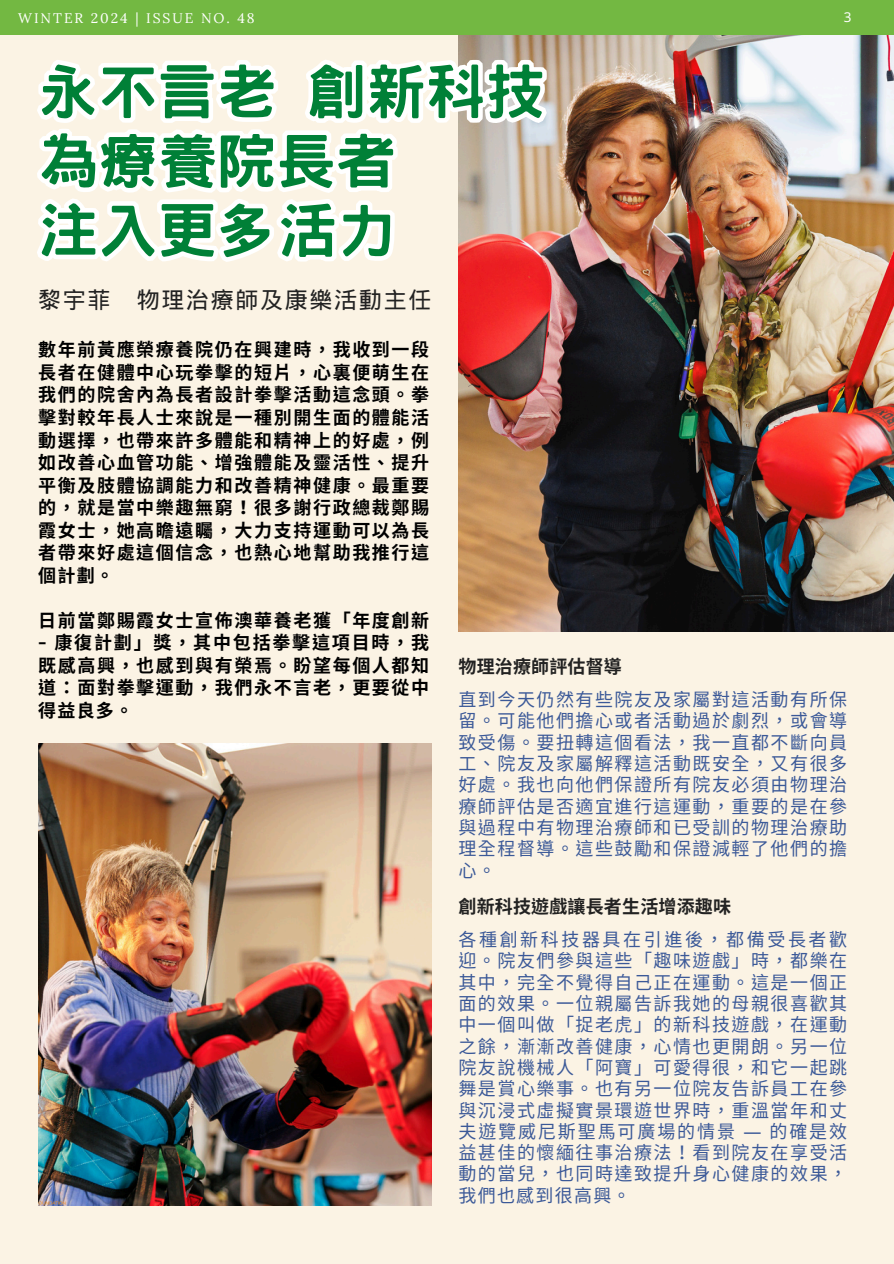
<style>
.page{position:relative;width:894px;height:1264px;background:#fff}
.page>*{position:absolute;margin:0;border:0;box-sizing:border-box;transform-origin:0 0}
.t1{font:800 59.55px/69.4px "Han Wang Hei";color:#008037}
.t2{font:23.1px "Wen Quan Yi Micro Hei";letter-spacing:.07em;color:#222}
.t3{font:18px/21.3px "Noto Sans CJ Ksc";letter-spacing:.085em;color:#3b5998}
.t4{font:700 18px/22.5px "Noto Sans CJ Ksc";letter-spacing:.09em;color:#000;text-align:justify}
.t5{font:700 18px "Noto Sans CJ Ksc";letter-spacing:.01em;color:#222}
.t6{font:13.95px "Lora";letter-spacing:.14em;color:#fff}
.t7{font:13.5px "Noto Sans";color:#fff}
.s1{font-family:"Lora"}
.s2{font-family:"Noto Sans"}
</style>
<div class="page">
<div style="left:0;top:0;width:893px;height:1263px;background:#fbf3e4"></div>
<img style="left:458px;top:34px;width:435px;height:598px">
<div style="left:0;top:0;width:893px;height:34px;background:#73b842"></div>
<img style="left:38px;top:744px;width:393px;height:461px">
<svg style="left:30px;top:34px;width:523px;height:96px"></svg>
<svg style="left:30px;top:122px;width:375px;height:140px"></svg>
<p class="t6" style="left:18px;top:9px;width:238px">WINTER 2024 | ISSUE NO. 48</p>
<p class="t7" style="left:843px;top:8px;width:9px">3</p>
<h1 class="t1" style="left:38px;top:57px;width:508px">永不言老創新科技為療養院長者<br>注入更多活力</h1>
<h2 class="t2" style="left:38px;top:287px;width:394px">黎宇菲 物理治療師及康樂活動主任</h2>
<h3 class="t4" style="left:38px;top:337px;width:392px">數年前黃應榮療養院仍在興建時， 我收到一段長者在健體中心玩拳擊的短片， 心裏便萌生在我們的院舍內為長者設計拳擊活動這念頭。 拳擊對較年長人士來說是一種別開生面的體能活動選擇， 也帶來許多體能和精神上的好處， 例如改善心血管功能、 增強體能及靈活性、 提升平衡及肢體協調能力和改善精神健康。 最重要的， 就是當中樂趣無窮！ 很多謝行政總裁鄭賜霞女士， 她高瞻遠矚， 大力支持運動可以為長者帶來好處這個信念， 也熱心地幫助我推行這個計劃。</h3>
<h3 class="t4" style="left:38px;top:607px;width:391px">日前當鄭賜霞女士宣佈澳華養老獲「年度創新</h3>
<h3 class="t4" style="left:38px;top:630px;width:392px"><span class="s1">-</span> 康復計劃」獎， 其中包括拳擊這項目時， 我既感高興， 也感到與有榮焉。 盼望每個人都知道： 面對拳擊運動， 我們永不言老， 更要從中得益良多。</h3>
<h3 class="t5" style="left:458px;top:652px;width:164px">物理治療師評估督導</h3>
<h4 class="t3" style="left:458px;top:688px;width:390px">直到今天仍然有些院友及家屬對這活動有所保留。 可能他們擔心或者活動過於劇烈， 或會導致受傷。 要扭轉這個看法， 我一直都不斷向員工、 院友及家屬解釋這活動既安全， 又有很多好處。 我也向他們保證所有院友必須由物理治療師評估是否適宜進行這運動， 重要的是在參與過程中有物理治療師和已受訓的物理治療助理全程督導。 這些鼓勵和保證減輕了他們的擔心。</h4>
<p class="t5" style="left:458px;top:892px;width:274px">創新科技遊戲讓長者生活增添趣味</p>
<h3 class="t3" style="left:458px;top:927px;width:390px">各種創新科技器具在引進後， 都備受長者歡迎。 院友們參與這些「趣味遊戲」時， 都樂在其中， 完全不覺得自己正在運動。 這是一個正面的效果。 一位親屬告訴我她的母親很喜歡其中一個叫做「捉老虎」的新科技遊戲， 在運動之餘， 漸漸改善健康， 心情也更開朗。 另一位院友說機械人「阿寶」可愛得很， 和它一起跳舞是賞心樂事。 也有另一位院友告訴員工在參與沉浸式虛擬實景環遊世界時， 重溫當年和丈夫遊覽威尼斯聖馬可廣場的情景 <span class="s2">―</span> 的確是效益甚佳的懷緬往事治療法！ 看到院友在享受活動的當兒， 也同時達致提升身心健康的效果，我們也感到很高興。</h3>
</div>
